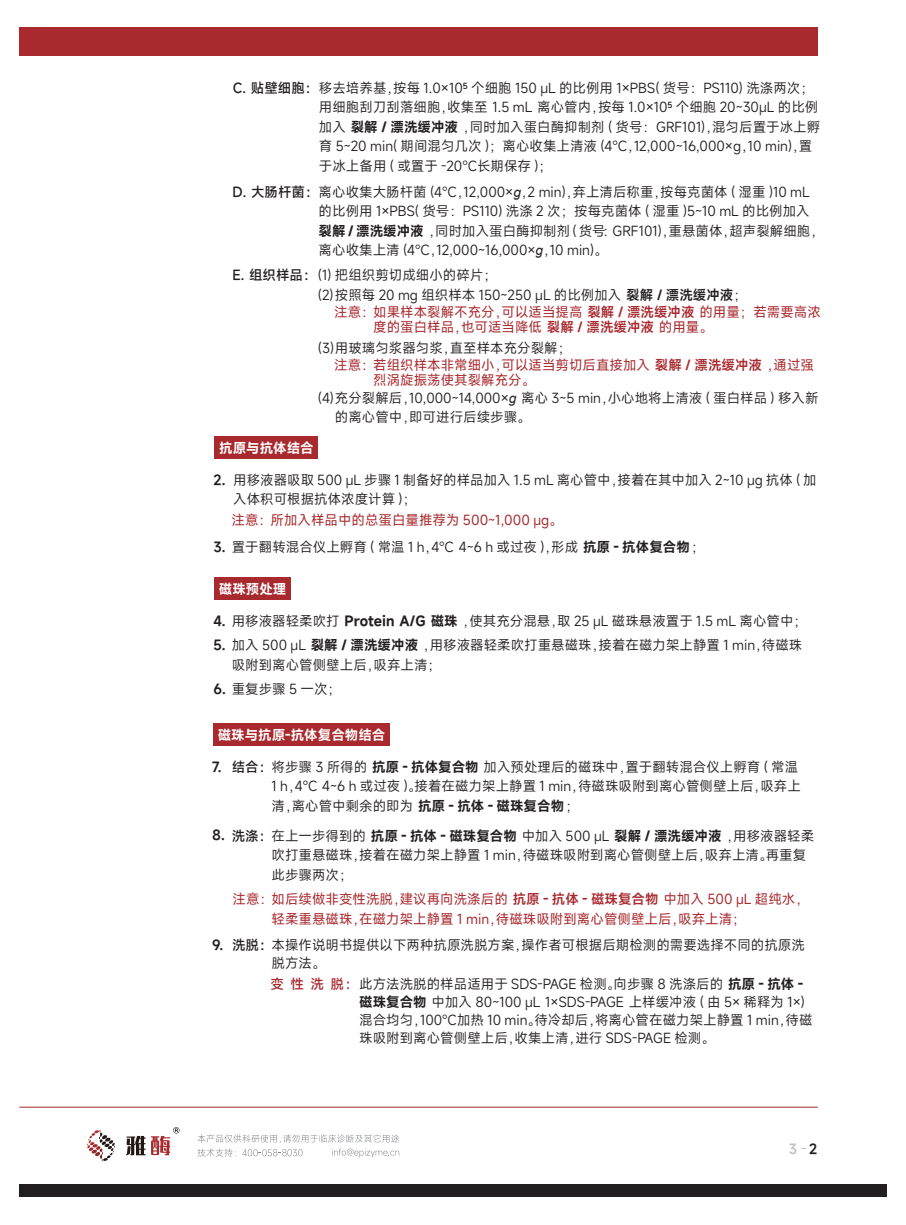
<style>
.page{position:relative;width:906px;height:1225px;background:#fff}
.page>*{position:absolute;margin:0;border:0;box-sizing:border-box;transform-origin:0 0}
.t1{font:13.5px/19.5px "Mi Sans";color:#231f20}
.t2{font:13.5px/15px "Mi Sans";color:#a8292e}
.t3{font:600 13.5px "Mi Sans";color:#fff}
.t4{font:600 13.5px "Mi Sans";color:#231f20}
.t5{font:600 13.5px "Mi Sans";color:#c2c3c6}
.s1{font-weight:500}
.s2{font-weight:600}
.s3{font-family:"Arial";font-style:italic}
.s4{font-weight:500;color:#a8292e}
.s5{color:#231f20}
</style>
<div class="page">
<div style="left:19px;top:27px;width:798px;height:29px;background:#a8292e"></div>
<hr style="left:19px;top:1106px;width:799px;height:1px;background:#a8292e">
<div style="left:19px;top:1184px;width:867px;height:13px;background:#231f20"></div>
<svg style="left:87px;top:1130px;width:28px;height:31px"></svg>
<svg style="left:126px;top:1127px;width:53px;height:28px"></svg>
<svg style="left:197px;top:1134px;width:202px;height:23px"></svg>
<div style="left:215px;top:436px;width:103px;height:22px;background:#a8292e"></div>
<div style="left:214px;top:577px;width:77px;height:22px;background:#a8292e"></div>
<div style="left:213px;top:723px;width:177px;height:22px;background:#a8292e"></div>
<p class="t1" style="left:319px;top:78px;width:503px;text-indent:-86px"><span class="s1">C. 贴壁细胞：</span>移去培养基，按每 1.0×105 个细胞 150 µL 的比例用 1×PBS( 货号：PS110) 洗涤两次；用细胞刮刀刮落细胞，收集至 1.5 mL 离心管内，按每 1.0×105 个细胞 20~30µL 的比例加入 <span class="s2">裂解 / 漂洗缓冲液</span> ，同时加入蛋白酶抑制剂 ( 货号：GRF101)，混匀后置于冰上孵育 5~20 min( 期间混匀几次 )；离心收集上清液 (4℃，12,000~16,000×g，10 min)，置于冰上备用 ( 或置于 -20℃长期保存 )；</p>
<p class="t1" style="left:319px;top:182px;width:507px;text-indent:-86px"><span class="s1">D. 大肠杆菌：</span>离心收集大肠杆菌 (4℃，12,000×<span class="s3">g</span>，2 min)，弃上清后称重，按每克菌体 ( 湿重 )10 mL的比例用 1×PBS( 货号：PS110) 洗涤 2 次；按每克菌体 ( 湿重 )5~10 mL 的比例加入<span class="s2">裂解 / 漂洗缓冲液</span> ，同时加入蛋白酶抑制剂 ( 货号：GRF101)，重悬菌体，超声裂解细胞，离心收集上清 (4℃，12,000~16,000×<span class="s3">g</span>，10 min)。</p>
<p class="t1" style="left:232px;top:265px;width:266px"><span class="s1">E. 组织样品：</span>(1) 把组织剪切成细小的碎片；</p>
<p class="t1" style="left:318px;top:285px;width:430px">(2)按照每 20 mg 组织样本 150~250 μL 的比例加入 <span class="s2">裂解 / 漂洗缓冲液</span>；</p>
<p class="t2" style="left:373px;top:304px;width:449px;text-indent:-39px">注意：如果样本裂解不充分，可以适当提高 <span class="s2">裂解 / 漂洗缓冲液</span> 的用量；若需要高浓度的蛋白样品，也可适当降低 <span class="s2">裂解 / 漂洗缓冲液</span> 的用量。</p>
<p class="t1" style="left:318px;top:338px;width:255px">(3)用玻璃匀浆器匀浆，直至样本充分裂解；</p>
<p class="t1" style="left:335px;top:387px;width:485px;text-indent:-17px">(4)充分裂解后，10,000~14,000×<span class="s3">g</span> 离心 3~5 min，小心地将上清液 ( 蛋白样品 ) 移入新的离心管中，即可进行后续步骤。</p>
<p class="t2" style="left:373px;top:357px;width:442px;text-indent:-39px">注意：若组织样本非常细小，可以适当剪切后直接加入 <span class="s2">裂解 / 漂洗缓冲液</span> ，通过强烈涡旋振荡使其裂解充分。</p>
<p class="t3" style="left:219px;top:438px;width:96px">抗原与抗体结合</p>
<p class="t4" style="left:213px;top:471px;width:13px">2.</p>
<p class="t1" style="left:233px;top:470px;width:585px">用移液器吸取 500 µL 步骤 1 制备好的样品加入 1.5 mL 离心管中，接着在其中加入 2~10 µg 抗体 ( 加入体积可根据抗体浓度计算 )；</p>
<p class="t2" style="left:232px;top:512px;width:333px">注意：所加入样品中的总蛋白量推荐为 500~1,000 µg。</p>
<p class="t1" style="left:213px;top:537px;width:493px"><span class="s2">3.</span> 置于翻转混合仪上孵育 ( 常温 1 h，4℃ 4~6 h 或过夜 )，形成 <span class="s2">抗原 - 抗体复合物</span> ；</p>
<p class="t3" style="left:219px;top:579px;width:69px">磁珠预处理</p>
<p class="t1" style="left:213px;top:611px;width:595px"><span class="s2">4.</span> 用移液器轻柔吹打 <span class="s2">Protein A/G 磁珠</span> ，使其充分混悬，取 25 µL 磁珠悬液置于 1.5 mL 离心管中；</p>
<p class="t1" style="left:232px;top:635px;width:572px">加入 500 µL <span class="s2">裂解 / 漂洗缓冲液</span> ，用移液器轻柔吹打重悬磁珠，接着在磁力架上静置 1 min，待磁珠吸附到离心管侧壁上后，吸弃上清；</p>
<p class="t4" style="left:213px;top:636px;width:14px">5.</p>
<p class="t1" style="left:213px;top:679px;width:129px"><span class="s2">6.</span> 重复步骤 5 一次；</p>
<p class="t3" style="left:218px;top:725px;width:169px">磁珠与抗原-抗体复合物结合</p>
<p class="t4" style="left:212px;top:758px;width:11px">7.</p>
<p class="t4" style="left:212px;top:826px;width:14px">8.</p>
<p class="t4" style="left:212px;top:936px;width:13px">9.</p>
<p class="t1" style="left:271px;top:757px;width:531px;text-indent:-40px"><span class="s1">结合：</span>将步骤 3 所得的 <span class="s2">抗原 - 抗体复合物</span> 加入预处理后的磁珠中，置于翻转混合仪上孵育 ( 常温<br>1 h，4℃ 4~6 h 或过夜 )。接着在磁力架上静置 1 min，待磁珠吸附到离心管侧壁上后，吸弃上清，离心管中剩余的即为 <span class="s2">抗原 - 抗体 - 磁珠复合物</span> ；</p>
<p class="t1" style="left:271px;top:825px;width:544px;text-indent:-40px"><span class="s1">洗涤：</span>在上一步得到的 <span class="s2">抗原 - 抗体 - 磁珠复合物</span> 中加入 500 µL <span class="s2">裂解 / 漂洗缓冲液</span> ，用移液器轻柔吹打重悬磁珠，接着在磁力架上静置 1 min，待磁珠吸附到离心管侧壁上后，吸弃上清。再重复此步骤两次；</p>
<p class="t2" style="left:271px;top:889px;width:539px;line-height:19.5px;text-indent:-39px">注意：如后续做非变性洗脱，建议再向洗涤后的 <span class="s2">抗原 - 抗体 - 磁珠复合物</span> 中加入 500 μL 超纯水，轻柔重悬磁珠，在磁力架上静置 1 min，待磁珠吸附到离心管侧壁上后，吸弃上清；</p>
<p class="t1" style="left:271px;top:935px;width:535px;line-height:18px;text-indent:-39px"><span class="s1">洗脱：</span>本操作说明书提供以下两种抗原洗脱方案，操作者可根据后期检测的需要选择不同的抗原洗脱方法。</p>
<p class="t1" style="left:359px;top:975px;width:455px;line-height:18px;text-indent:-89px"><span class="s4">变 性 洗 脱：</span>此方法洗脱的样品适用于 SDS-PAGE 检测。向步骤 8 洗涤后的 <span class="s2">抗原 - 抗体 -磁珠复合物</span> 中加入 80~100 µL 1×SDS-PAGE 上样缓冲液 ( 由 5× 稀释为 1×)混合均匀，100℃加热 10 min。待冷却后，将离心管在磁力架上静置 1 min，待磁珠吸附到离心管侧壁上后，收集上清，进行 SDS-PAGE 检测。</p>
<p class="t5" style="left:789px;top:1139px;width:30px">3 <span class="s5">2</span></p>
</div>
